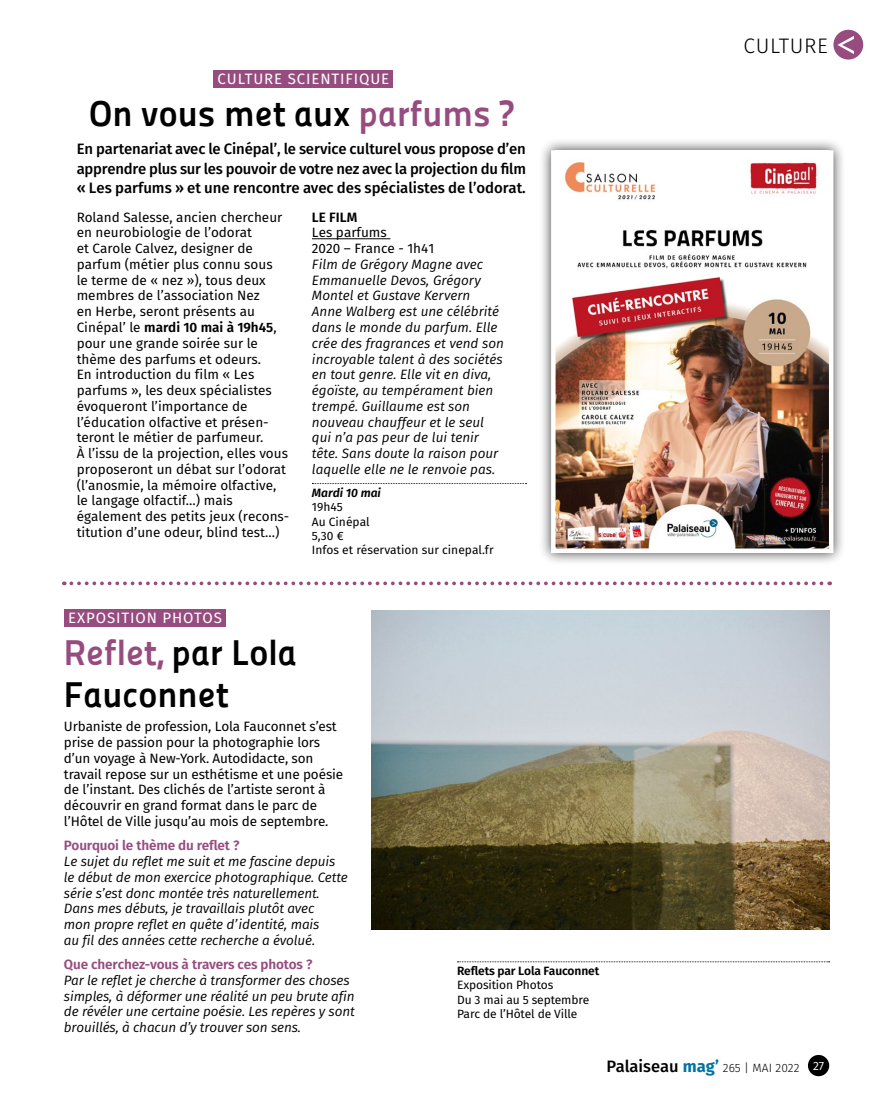
<style>
.page{position:relative;width:893px;height:1106px;background:#fff}
.page>*{position:absolute;margin:0;border:0;box-sizing:border-box;transform-origin:0 0}
.t1{font:36px/42px "Panefresco 800 wt";color:#000}
.t2{font:300 21px "Fira Sans";letter-spacing:.03em;color:#000}
.t3{font:500 15px/19.5px "Fira Sans";color:#000;text-align:justify}
.t4{font:15px "Fira Sans";letter-spacing:.06em;color:#fff}
.t5{font:13.5px/15.8px "Fira Sans";color:#000}
.t6{font:italic 13.5px/15.8px "Fira Sans";letter-spacing:-.01em;color:#000}
.t7{font:600 13.5px "Fira Sans";letter-spacing:-.01em;color:#964c7f}
.t8{font:600 13.5px "Fira Sans";color:#000}
.t9{font:12px/14.4px "Fira Sans";letter-spacing:-.01em;color:#000}
.t10{font:300 12px "Fira Sans";color:#000}
.t11{font:600 12px "Fira Sans";letter-spacing:-.01em;color:#000}
.t12{font:italic 600 12px "Fira Sans";color:#000}
.s1{color:#964c7f}
.s2{font-weight:600}
.s3{font-weight:500;font-size:16.5px}
.s4{font-weight:700;font-size:16.5px;color:#0074a4}
.s5{font-weight:400;color:#fff}
</style>
<div class="page">
<div style="left:808px;top:1054px;width:21px;height:22px;background:#000;border-radius:50%"></div>
<svg style="left:833px;top:30px;width:30px;height:30px"></svg>
<div style="left:214px;top:70px;width:179px;height:17px;background:#964c7f"></div>
<hr style="left:312px;top:238px;width:78px;height:1px;background:#000">
<svg style="left:312px;top:483px;width:214px;height:1px"></svg>
<div style="left:64px;top:609px;width:161px;height:17px;background:#964c7f"></div>
<svg style="left:457px;top:961px;width:373px;height:1px"></svg>
<img style="left:371px;top:610px;width:459px;height:319px">
<svg style="left:71px;top:581px;width:759px;height:4px"></svg>
<div style="left:539px;top:138px;width:307px;height:427px;background:#000;opacity:.75"></div>
<img style="left:556px;top:155px;width:272px;height:393px">
<p class="t4" style="left:218px;top:67px;width:173px">CULTURE SCIENTIFIQUE</p>
<h1 class="t1" style="left:89px;top:90px;width:426px">On vous met aux <span class="s1">parfums ?</span></h1>
<p class="t3" style="left:77px;top:138px;width:451px">En partenariat avec le Cinépal’, le service culturel vous propose d’en apprendre plus sur les pouvoir de votre nez avec la projection du film « Les parfums » et une rencontre avec des spécialistes de l’odorat.</p>
<p class="t5" style="left:77px;top:209px;width:214px">Roland Salesse, ancien chercheur en neurobiologie de l’odorat<br>et Carole Calvez, designer de parfum (métier plus connu sous<br>le terme de « nez »), tous deux membres de l’association Nez<br>en Herbe, seront présents au<br>Cinépal’ le <span class="s2">mardi 10 mai à 19h45</span>, pour une grande soirée sur le thème des parfums et odeurs.<br>En introduction du film « Les parfums », les deux spécialistes évoqueront l’importance de l’éducation olfactive et présen&shy;teront le métier de parfumeur.<br>À l’issu de la projection, elles vous proposeront un débat sur l’odorat (l’anosmie, la mémoire olfactive, le langage olfactif…) mais également des petits jeux (recons&shy;titution d’une odeur, blind test…)</p>
<p class="t8" style="left:312px;top:206px;width:47px">LE FILM</p>
<p class="t5" style="left:312px;top:224px;width:124px">Les parfums<br>2020 – France - 1h41</p>
<p class="t6" style="left:312px;top:256px;width:193px">Film de Grégory Magne avec<br>Emmanuelle Devos, Grégory<br>Montel et Gustave Kervern<br>Anne Walberg est une célébrité dans le monde du parfum. Elle crée des fragrances et vend son incroyable talent à des sociétés en tout genre. Elle vit en diva, égoïste, au tempérament bien trempé. Guillaume est son nouveau chauffeur et le seul qui n’a pas peur de lui tenir tête. Sans doute la raison pour laquelle elle ne le renvoie pas.</p>
<p class="t12" style="left:312px;top:482px;width:70px">Mardi 10 mai</p>
<p class="t9" style="left:312px;top:499px;width:183px">19h45<br>Au Cinépal<br>5,30 €<br>Infos et réservation sur cinepal.fr</p>
<h2 class="t2" style="left:744px;top:31px;width:86px">CULTURE</h2>
<p class="t4" style="left:68px;top:606px;width:155px">EXPOSITION PHOTOS</p>
<h1 class="t1" style="left:64px;top:629px;width:234px"><span class="s1">Reflet,</span> par Lola<br>Fauconnet</h1>
<p class="t5" style="left:64px;top:718px;width:281px">Urbaniste de profession, Lola Fauconnet s’est prise de passion pour la photographie lors d’un voyage à New-York. Autodidacte, son travail repose sur un esthétisme et une poésie de l’instant. Des clichés de l’artiste seront à découvrir en grand format dans le parc de l’Hôtel de Ville jusqu’au mois de septembre.</p>
<p class="t7" style="left:64px;top:834px;width:177px">Pourquoi le thème du reflet ?</p>
<p class="t6" style="left:64px;top:853px;width:285px">Le sujet du reflet me suit et me fascine depuis le début de mon exercice photographique. Cette série s’est donc montée très naturellement.<br>Dans mes débuts, je travaillais plutôt avec<br>mon propre reflet en quête d’identité, mais<br>au fil des années cette recherche a évolué.</p>
<p class="t7" style="left:64px;top:953px;width:250px">Que cherchez-vous à travers ces photos ?</p>
<p class="t6" style="left:64px;top:972px;width:292px">Par le reflet je cherche à transformer des choses simples, à déformer une réalité un peu brute afin de révéler une certaine poésie. Les repères y sont brouillés, à chacun d’y trouver son sens.</p>
<p class="t11" style="left:457px;top:961px;width:144px">Reflets par Lola Fauconnet</p>
<p class="t9" style="left:457px;top:977px;width:134px">Exposition Photos<br>Du 3 mai au 5 septembre<br>Parc de l’Hôtel de Ville</p>
<p class="t10" style="left:606px;top:1059px;width:219px"><span class="s3">Palaiseau</span> <span class="s4">mag’</span> 265 | MAI 2022 <span class="s5">27</span></p>
</div>
